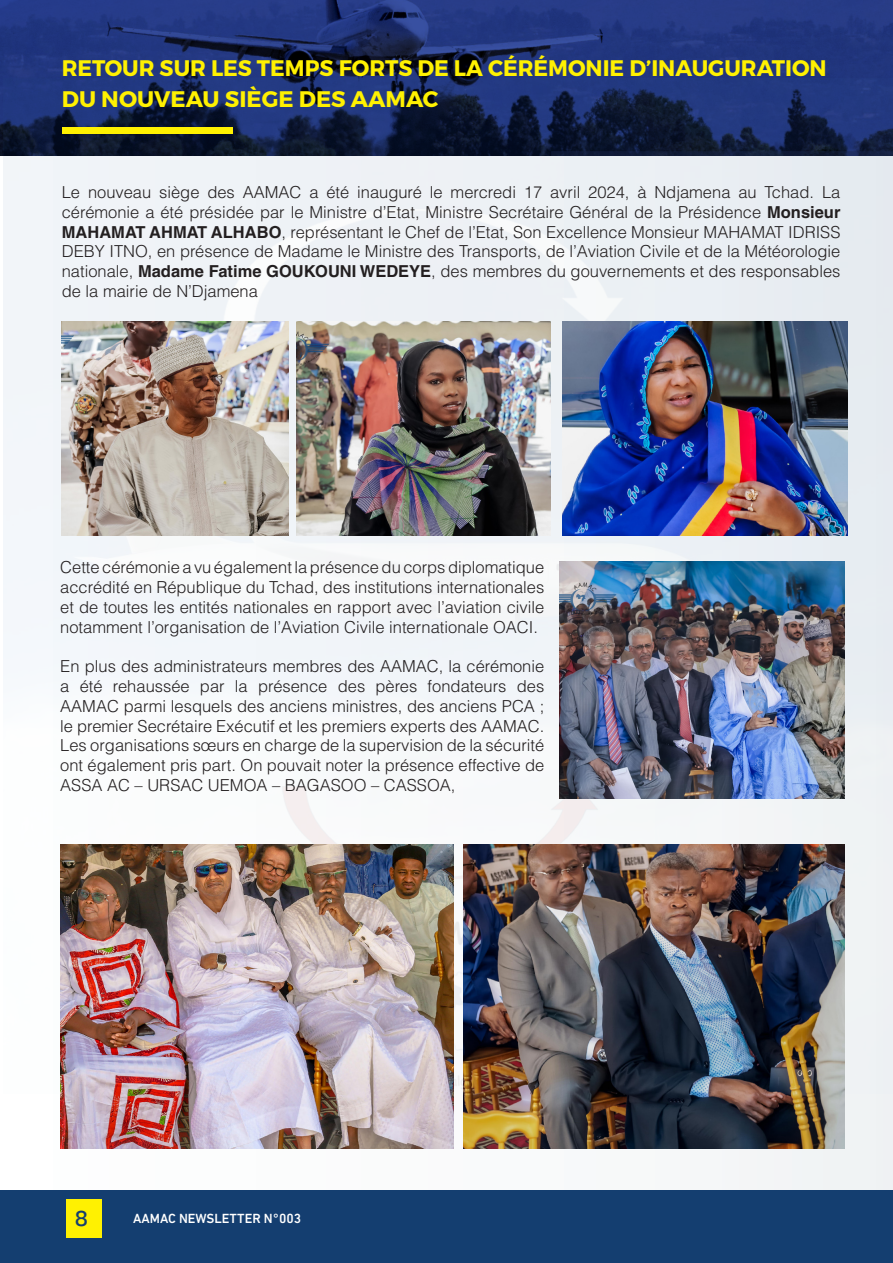
<style>
.page{position:relative;width:893px;height:1263px;background:#fff}
.page>*{position:absolute;margin:0;border:0;box-sizing:border-box;transform-origin:0 0}
.t1{font:700 22.5px/31.5px "Montserrat";color:#fff101}
.t2{font:500 21px "Poppins";color:#143e70}
.t3{font:300 16.5px/19.8px "Helvetica LT Std";color:#231f20;text-align:justify}
.t4{font:500 13.5px "DIN Next LT Pro";color:#fff}
.s1{font-weight:700}
</style>
<div class="page">
<div style="left:0;top:1189px;width:893px;height:74px;background:#143e70"></div>
<div style="left:67px;top:1199px;width:35px;height:38px;background:#fff101"></div>
<div style="left:0;top:1px;width:893px;height:1188px;background:#fafafb"></div>
<img style="left:0;top:0;width:893px;height:156px">
<img style="left:3px;top:79px;width:890px;height:1014px">
<img style="left:62px;top:322px;width:227px;height:213px">
<img style="left:297px;top:322px;width:254px;height:213px">
<img style="left:60px;top:844px;width:394px;height:304px">
<img style="left:562px;top:322px;width:286px;height:213px">
<img style="left:463px;top:844px;width:382px;height:304px">
<img style="left:559px;top:562px;width:286px;height:236px">
<div style="left:62px;top:127px;width:170px;height:7px;background:#fff101"></div>
<p class="t1" style="left:62px;top:52px;width:766px">RETOUR SUR LES TEMPS FORTS DE LA CÉRÉMONIE D’INAUGURATION<br>DU NOUVEAU SIÈGE DES AAMAC</p>
<p class="t3" style="left:62px;top:182px;width:780px">Le nouveau siège des AAMAC a été inauguré le mercredi 17 avril 2024, à Ndjamena au Tchad. La cérémonie a été présidée par le Ministre d’Etat, Ministre Secrétaire Général de la Présidence <span class="s1">Monsieur MAHAMAT AHMAT ALHABO</span>, représentant le Chef de l’Etat, Son Excellence Monsieur MAHAMAT IDRISS DEBY ITNO, en présence de Madame le Ministre des Transports, de l’Aviation Civile et de la Météorologie nationale, <span class="s1">Madame Fatime GOUKOUNI WEDEYE</span>, des membres du gouvernements et des responsables de la mairie de N’Djamena</p>
<p class="t3" style="left:60px;top:557px;width:485px">Cette cérémonie a vu également la présence du corps diplomatique accrédité en République du Tchad, des institutions internationales et de toutes les entités nationales en rapport avec l’aviation civile notamment l’organisation de l’Aviation Civile internationale OACI.</p>
<p class="t3" style="left:60px;top:656px;width:485px">En plus des administrateurs membres des AAMAC, la cérémonie a été rehaussée par la présence des pères fondateurs des AAMAC parmi lesquels des anciens ministres, des anciens PCA ; le premier Secrétaire Exécutif et les premiers experts des AAMAC.<br>Les organisations sœurs en charge de la supervision de la sécurité ont également pris part. On pouvait noter la présence effective de ASSA AC – URSAC UEMOA – BAGASOO – CASSOA,</p>
<p class="t2" style="left:75px;top:1206px;width:15px">8</p>
<p class="t4" style="left:133px;top:1211px;width:170px">AAMAC NEWSLETTER N°003</p>
</div>
